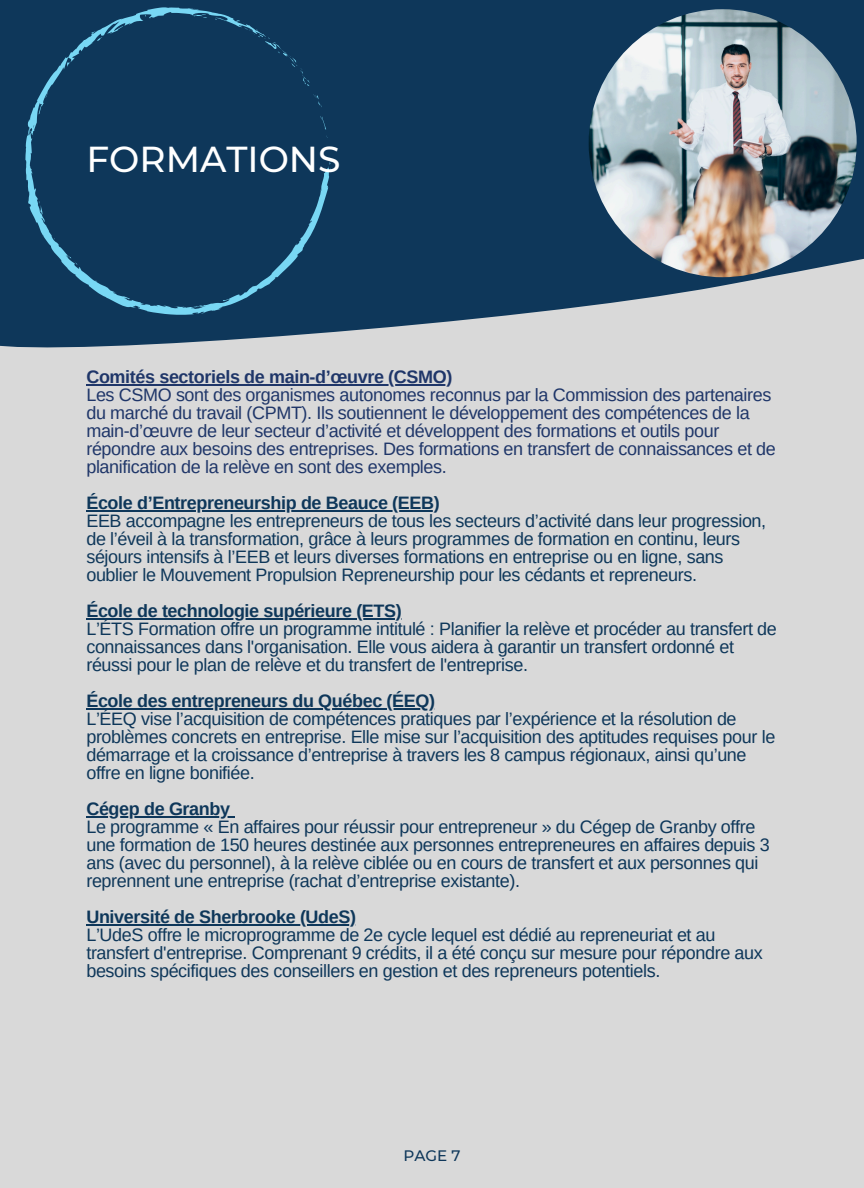
<style>
.page{position:relative;width:864px;height:1188px;background:#d9d9d9}
.page>*{position:absolute;margin:0;border:0;box-sizing:border-box;transform-origin:0 0}
.t1{font:500 36px "Montserrat";color:#fff}
.t2{font:18px/18px "Arimo";letter-spacing:-.02em;color:#0e375a}
.t3{font:18px/18px "Arimo";letter-spacing:-.02em;color:#1f3669}
.t4{font:700 18px "Arimo";letter-spacing:-.02em;color:#0e375a}
.t5{font:500 15.15px "Montserrat";color:#0e375a}
.s1{font-weight:700}
</style>
<div class="page">
<svg style="left:0;top:0;width:864px;height:348px;fill:#0e375a"></svg>
<div style="left:25px;top:7px;width:304px;height:308px;background:#0e375a"></div>
<svg style="left:31px;top:130px;width:3px;height:8px"></svg>
<div style="left:237px;top:20px;width:73px;height:67px;background:#0e375a"></div>
<svg style="left:188px;top:8px;width:21px;height:10px"></svg>
<svg style="left:145px;top:14px;width:7px;height:5px"></svg>
<svg style="left:91px;top:31px;width:12px;height:10px"></svg>
<svg style="left:329px;top:160px;width:3px;height:11px"></svg>
<svg style="left:52px;top:236px;width:3px;height:4px"></svg>
<svg style="left:74px;top:261px;width:3px;height:4px"></svg>
<hr style="left:86px;top:384px;width:366px;height:2px;background:#1f3669">
<hr style="left:86px;top:510px;width:353px;height:2px;background:#0e375a">
<hr style="left:86px;top:618px;width:266px;height:2px;background:#0e375a">
<hr style="left:356px;top:618px;width:45px;height:2px;background:#0e375a">
<hr style="left:86px;top:708px;width:349px;height:2px;background:#0e375a">
<hr style="left:86px;top:816px;width:144px;height:2px;background:#0e375a">
<hr style="left:86px;top:924px;width:270px;height:2px;background:#0e375a">
<img style="left:589px;top:9px;width:268px;height:268px;border-radius:50%">
<p class="t1" style="left:86px;top:137px;width:256px">FORMATIONS</p>
<h1 class="t3" style="left:86px;top:368px;width:691px"><span class="s1">Comités sectoriels de main-d’œuvre (CSMO)<br></span>Les CSMO sont des organismes autonomes reconnus par la Commission des partenaires du marché du travail (CPMT). Ils soutiennent le développement des compétences de la main-d’œuvre de leur secteur d’activité et développent des formations et outils pour répondre aux besoins des entreprises. Des formations en transfert de connaissances et de planification de la relève en sont des exemples.</h1>
<p class="t2" style="left:86px;top:494px;width:681px"><span class="s1">École d’Entrepreneurship de Beauce (EEB)<br></span>EEB accompagne les entrepreneurs de tous les secteurs d’activité dans leur progression, de l’éveil à la transformation, grâce à leurs programmes de formation en continu, leurs séjours intensifs à l’EEB et leurs diverses formations en entreprise ou en ligne, sans oublier le Mouvement Propulsion Repreneurship pour les cédants et repreneurs.</p>
<h2 class="t4" style="left:86px;top:601px;width:317px">École de technologie supérieure (ETS)</h2>
<h2 class="t2" style="left:86px;top:620px;width:692px">L’ÉTS Formation offre un programme intitulé : Planifier la relève et procéder au transfert de connaissances dans l'organisation. Elle vous aidera à garantir un transfert ordonné et réussi pour le plan de relève et du transfert de l'entreprise.</h2>
<h2 class="t2" style="left:86px;top:692px;width:690px"><span class="s1">École des entrepreneurs du Québec (ÉEQ)<br></span>L’ÉEQ vise l’acquisition de compétences pratiques par l’expérience et la résolution de problèmes concrets en entreprise. Elle mise sur l’acquisition des aptitudes requises pour le démarrage et la croissance d’entreprise à travers les 8 campus régionaux, ainsi qu’une offre en ligne bonifiée.</h2>
<h2 class="t2" style="left:86px;top:800px;width:685px"><span class="s1">Cégep de Granby<br></span>Le programme « En affaires pour réussir pour entrepreneur » du Cégep de Granby offre une formation de 150 heures destinée aux personnes entrepreneures en affaires depuis 3 ans (avec du personnel), à la relève ciblée ou en cours de transfert et aux personnes qui reprennent une entreprise (rachat d’entreprise existante).</h2>
<h2 class="t2" style="left:86px;top:908px;width:678px"><span class="s1">Université de Sherbrooke (UdeS)<br></span>L’UdeS offre le microprogramme de 2e cycle lequel est dédié au repreneuriat et au transfert d'entreprise. Comprenant 9 crédits, il a été conçu sur mesure pour répondre aux besoins spécifiques des conseillers en gestion et des repreneurs potentiels.</h2>
<p class="t5" style="left:404px;top:1146px;width:58px">PAGE 7</p>
</div>
